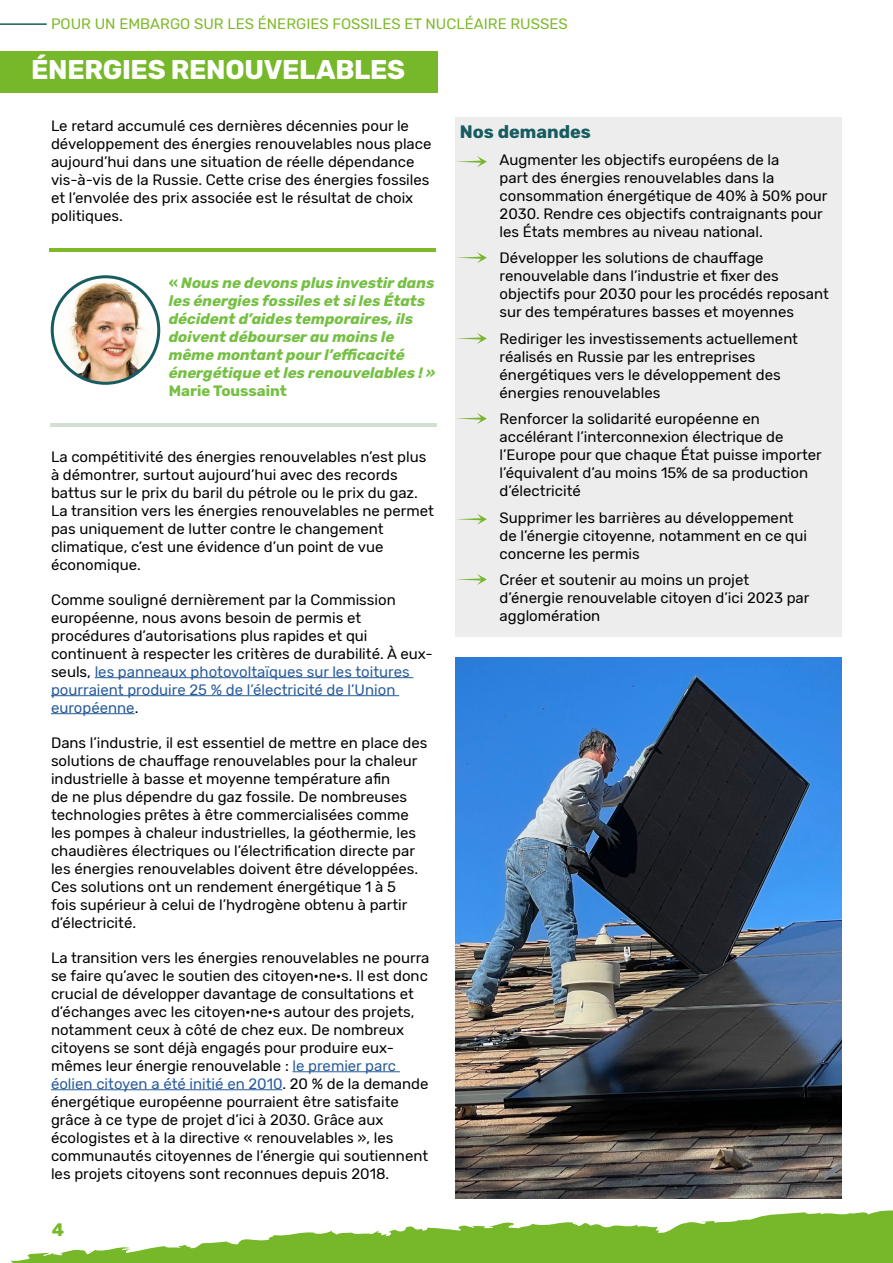
<style>
.page{position:relative;width:893px;height:1263px;background:#fff}
.page>*{position:absolute;margin:0;border:0;box-sizing:border-box;transform-origin:0 0}
.t1{font:700 27px "Rubik";letter-spacing:-.01em;color:#fff}
.t2{font:700 18px "Rubik";color:#175c60}
.t3{font:700 18px "Rubik";color:#76b82a}
.t4{font:15px/18px "Rubik";color:#000}
.t5{font:italic 700 15px/18px "Rubik";color:#75c043}
.t6{font:15px "Rubik";color:#7db928}
.t7{font:700 15px "Rubik";color:#75c043}
.s1{font-style:normal}
.s2{color:#275b9b}
</style>
<div class="page">
<svg style="left:10px;top:1210px;width:883px;height:53px"></svg>
<svg style="left:270px;top:1219px;width:623px;height:44px;background:#8ac24a"></svg>
<hr style="left:0;top:23px;width:47px;height:2px;background:#175c60">
<div style="left:0;top:51px;width:437px;height:42px;background:#76b82a"></div>
<div style="left:456px;top:117px;width:386px;height:520px;background:#ededed"></div>
<svg style="left:456px;top:156px;width:31px;height:11px"></svg>
<svg style="left:456px;top:252px;width:31px;height:11px"></svg>
<svg style="left:456px;top:333px;width:31px;height:11px"></svg>
<svg style="left:456px;top:413px;width:31px;height:11px"></svg>
<svg style="left:456px;top:514px;width:31px;height:11px"></svg>
<svg style="left:456px;top:574px;width:31px;height:11px"></svg>
<img style="left:456px;top:658px;width:386px;height:540px">
<hr style="left:95px;top:677px;width:318px;height:1px;background:#275b9b">
<hr style="left:51px;top:695px;width:348px;height:1px;background:#275b9b">
<hr style="left:51px;top:713px;width:84px;height:1px;background:#275b9b">
<hr style="left:293px;top:1071px;width:107px;height:1px;background:#275b9b">
<hr style="left:51px;top:1089px;width:231px;height:1px;background:#275b9b">
<img style="left:52px;top:277px;width:107px;height:106px;border-radius:53px">
<div style="left:51px;top:275px;width:109px;height:110px;border:3px solid #175c60;border-radius:50%"></div>
<hr style="left:51px;top:423px;width:386px;height:3px;background:#d2dfd2">
<hr style="left:49px;top:249px;width:386px;height:3px;background:#7db928">
<p class="t6" style="left:51px;top:15px;width:518px">POUR UN EMBARGO SUR LES ÉNERGIES FOSSILES ET NUCLÉAIRE RUSSES</p>
<h1 class="t1" style="left:31px;top:54px;width:376px">ÉNERGIES RENOUVELABLES</h1>
<p class="t4" style="left:51px;top:117px;width:382px">Le retard accumulé ces dernières décennies pour le développement des énergies renouvelables nous place aujourd’hui dans une situation de réelle dépendance vis-à-vis de la Russie. Cette crise des énergies fossiles et l’envolée des prix associée est le résultat de choix politiques.</p>
<p class="t2" style="left:460px;top:121px;width:133px">Nos demandes</p>
<p class="t4" style="left:500px;top:151px;width:329px">Augmenter les objectifs européens de la<br>part des énergies renouvelables dans la consommation énergétique de 40% à 50% pour 2030. Rendre ces objectifs contraignants pour les États membres au niveau national.</p>
<p class="t4" style="left:500px;top:249px;width:331px">Développer les solutions de chauffage renouvelable dans l’industrie et fixer des objectifs pour 2030 pour les procédés reposant sur des températures basses et moyennes</p>
<p class="t4" style="left:500px;top:330px;width:300px">Rediriger les investissements actuellement réalisés en Russie par les entreprises énergétiques vers le développement des énergies renouvelables</p>
<p class="t4" style="left:500px;top:410px;width:324px">Renforcer la solidarité européenne en accélérant l’interconnexion électrique de l’Europe pour que chaque État puisse importer l’équivalent d’au moins 15% de sa production d’électricité</p>
<p class="t4" style="left:500px;top:509px;width:309px">Supprimer les barrières au développement de l’énergie citoyenne, notamment en ce qui concerne les permis</p>
<p class="t4" style="left:500px;top:571px;width:311px">Créer et soutenir au moins un projet d’énergie renouvelable citoyen d’ici 2023 par agglomération</p>
<p class="t5" style="left:169px;top:274px;width:268px"><span class="s1">«</span> Nous ne devons plus investir dans les énergies fossiles et si les États décident d’aides temporaires, ils doivent débourser au moins le même montant pour l’efficacité énergétique et les renouvelables ! »</p>
<p class="t7" style="left:169px;top:382px;width:120px">Marie Toussaint</p>
<p class="t4" style="left:51px;top:448px;width:384px">La compétitivité des énergies renouvelables n’est plus à démontrer, surtout aujourd’hui avec des records battus sur le prix du baril du pétrole ou le prix du gaz.<br>La transition vers les énergies renouvelables ne permet pas uniquement de lutter contre le changement climatique, c’est une évidence d’un point de vue économique.</p>
<p class="t4" style="left:51px;top:591px;width:383px">Comme souligné dernièrement par la Commission européenne, nous avons besoin de permis et procédures d’autorisations plus rapides et qui continuent à respecter les critères de durabilité. À eux&shy;seuls, <span class="s2">les panneaux photovoltaïques sur les toitures pourraient produire 25 % de l’électricité de l’Union européenne</span>.</p>
<p class="t4" style="left:51px;top:734px;width:378px">Dans l’industrie, il est essentiel de mettre en place des solutions de chauffage renouvelables pour la chaleur industrielle à basse et moyenne température afin<br>de ne plus dépendre du gaz fossile. De nombreuses technologies prêtes à être commercialisées comme les pompes à chaleur industrielles, la géothermie, les chaudières électriques ou l’électrification directe par les énergies renouvelables doivent être développées.<br>Ces solutions ont un rendement énergétique 1 à 5<br>fois supérieur à celui de l’hydrogène obtenu à partir d’électricité.</p>
<p class="t4" style="left:51px;top:949px;width:380px">La transition vers les énergies renouvelables ne pourra se faire qu’avec le soutien des citoyen·ne·s. Il est donc crucial de développer davantage de consultations et d’échanges avec les citoyen·ne·s autour des projets, notamment ceux à côté de chez eux. De nombreux citoyens se sont déjà engagés pour produire eux&shy;mêmes leur énergie renouvelable : <span class="s2">le premier parc éolien citoyen a été initié en 2010</span>. 20 % de la demande énergétique européenne pourraient être satisfaite grâce à ce type de projet d’ici à 2030. Grâce aux écologistes et à la directive « renouvelables », les communautés citoyennes de l’énergie qui soutiennent les projets citoyens sont reconnues depuis 2018.</p>
<p class="t3" style="left:52px;top:1219px;width:14px">4</p>
</div>
